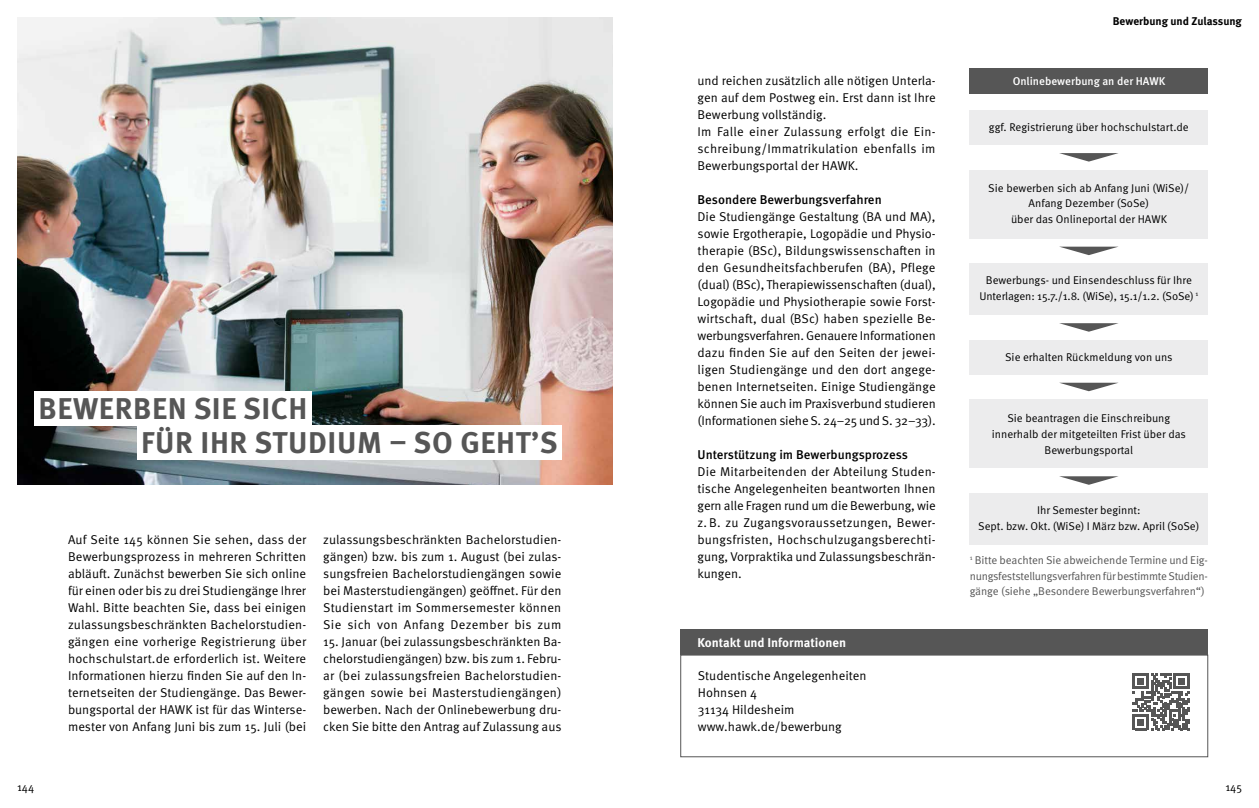
<style>
.page{position:relative;width:1259px;height:808px;background:#fff}
.page>*{position:absolute;margin:0;border:0;box-sizing:border-box;transform-origin:0 0}
.t1{font:700 30px "Meta Pro";letter-spacing:.02em;color:#565656}
.t2{font:12.75px/17px "Meta Pro Norm";color:#000;text-align:justify}
.t3{font:500 12.75px "Meta Pro";color:#000}
.t4{font:700 12.75px "Meta Pro";color:#fff}
.t5{font:11.25px/15.8px "Meta Pro Norm";color:#000;text-align:center}
.t6{font:11.25px/15.8px "Meta Pro Norm";letter-spacing:-.01em;color:#565656;text-align:justify}
.t7{font:500 11.25px "Meta Pro";color:#fff}
.t8{font:700 11.25px "Meta Pro";letter-spacing:-.005em;color:#000}
</style>
<div class="page">
<img style="left:17px;top:17px;width:595px;height:468px">
<div style="left:680px;top:629px;width:528px;height:26px;background:#565656"></div>
<div style="left:680px;top:655px;width:528px;height:102px;border:1px solid #565656"></div>
<div style="left:137px;top:425px;width:424px;height:34px;background:#fff"></div>
<div style="left:34px;top:391px;width:278px;height:34px;background:#fff"></div>
<svg style="left:1132px;top:673px;width:57px;height:57px"></svg>
<div style="left:969px;top:68px;width:239px;height:26px;background:#565656"></div>
<div style="left:969px;top:493px;width:239px;height:51px;background:#ececed"></div>
<div style="left:969px;top:111px;width:239px;height:34px;background:#ececed"></div>
<div style="left:969px;top:340px;width:239px;height:34px;background:#ececed"></div>
<div style="left:969px;top:400px;width:239px;height:68px;background:#ececed"></div>
<svg style="left:1060px;top:247px;width:57px;height:8px"></svg>
<svg style="left:1059px;top:153px;width:59px;height:9px"></svg>
<svg style="left:1059px;top:323px;width:59px;height:9px"></svg>
<svg style="left:1060px;top:383px;width:58px;height:8px"></svg>
<svg style="left:1059px;top:476px;width:59px;height:9px"></svg>
<div style="left:969px;top:170px;width:239px;height:68px;background:#ececed"></div>
<div style="left:969px;top:264px;width:239px;height:51px;background:#ececed"></div>
<h1 class="t1" style="left:38px;top:385px;width:270px">BEWERBEN SIE SICH</h1>
<h1 class="t1" style="left:141px;top:419px;width:418px">FÜR IHR STUDIUM – SO GEHT’S</h1>
<p class="t2" style="left:68px;top:531px;width:240px">Auf Seite 145 können Sie sehen, dass der Bewerbungsprozess in mehreren Schritten abläuft. Zunächst bewerben Sie sich online für einen oder bis zu drei Studiengänge Ihrer Wahl. Bitte beachten Sie, dass bei einigen zulassungsbeschränkten Bachelorstudien&shy;gängen eine vorherige Registrierung über hochschulstart.de erforderlich ist. Weitere Informationen hierzu finden Sie auf den In&shy;ternetseiten der Studiengänge. Das Bewer&shy;bungsportal der HAWK ist für das Winterse&shy;mester von Anfang Juni bis zum 15. Juli (bei</p>
<p class="t2" style="left:323px;top:531px;width:240px">zulassungsbeschränkten Bachelorstudien&shy;gängen) bzw. bis zum 1. August (bei zulas&shy;sungsfreien Bachelorstudiengängen sowie bei Masterstudiengängen) geöffnet. Für den Studienstart im Sommersemester können Sie sich von Anfang Dezember bis zum</p>
<p class="t2" style="left:323px;top:633px;width:240px">15. Januar (bei zulassungsbeschränkten Ba&shy;chelorstudiengängen) bzw. bis zum 1. Febru&shy;ar (bei zulassungsfreien Bachelorstudien&shy;gängen sowie bei Masterstudiengängen) bewerben. Nach der Onlinebewerbung dru&shy;cken Sie bitte den Antrag auf Zulassung aus</p>
<p class="t2" style="left:697px;top:71px;width:240px;text-align:left">und reichen zusätzlich alle nötigen Unterla&shy;gen auf dem Postweg ein. Erst dann ist Ihre Bewerbung vollständig.<br>Im Falle einer Zulassung erfolgt die Ein&shy;schreibung/Immatrikulation ebenfalls im Bewerbungsportal der HAWK.</p>
<p class="t3" style="left:697px;top:190px;width:186px">Besondere Bewerbungsverfahren</p>
<p class="t2" style="left:697px;top:207px;width:240px">Die Studiengänge Gestaltung (BA und MA), sowie Ergotherapie, Logopädie und Physio&shy;therapie (BSc), Bildungswissenschaften in den Gesundheitsfachberufen (BA), Pflege (dual) (BSc), Therapiewissenschaften (dual), Logopädie und Physiotherapie sowie Forst&shy;wirtschaft, dual (BSc) haben spezielle Be&shy;werbungsverfahren. Genauere Informationen dazu finden Sie auf den Seiten der jewei&shy;ligen Studiengänge und den dort angege&shy;benen Internetseiten. Einige Studiengänge können Sie auch im Praxisverbund studieren (Informationen siehe S. 24–25 und S. 32–33).</p>
<p class="t3" style="left:697px;top:445px;width:212px">Unterstützung im Bewerbungsprozess</p>
<p class="t2" style="left:697px;top:463px;width:240px">Die Mitarbeitenden der Abteilung Studen&shy;tische Angelegenheiten beantworten Ihnen gern alle Fragen rund um die Bewerbung, wie z. B. zu Zugangsvoraussetzungen, Bewer&shy;bungsfristen, Hochschulzugangsberechti&shy;gung, Vorpraktika und Zulassungsbeschrän&shy;kungen.</p>
<p class="t4" style="left:697px;top:632px;width:150px">Kontakt und Informationen</p>
<p class="t2" style="left:698px;top:667px;width:170px;text-align:left">Studentische Angelegenheiten<br>Hohnsen 4<br>31134 Hildesheim www.hawk.de/bewerbung</p>
<p class="t8" style="left:1112px;top:13px;width:131px">Bewerbung und Zulassung</p>
<p class="t7" style="left:1012px;top:72px;width:154px">Onlinebewerbung an der HAWK</p>
<p class="t5" style="left:989px;top:118px;width:201px">ggf. Registrierung über hochschulstart.de</p>
<p class="t5" style="left:988px;top:179px;width:203px">Sie bewerben sich ab Anfang Juni (WiSe)/<br>Anfang Dezember (SoSe)<br>über das Onlineportal der HAWK</p>
<p class="t5" style="left:979px;top:272px;width:220px">Bewerbungs- und Einsendeschluss für Ihre<br>Unterlagen: 15.7./1.8. (WiSe), 15.1/1.2. (SoSe) <sup>1</sup></p>
<p class="t5" style="left:1005px;top:349px;width:169px">Sie erhalten Rückmeldung von uns</p>
<p class="t5" style="left:992px;top:410px;width:196px">Sie beantragen die Einschreibung innerhalb der mitgeteilten Frist über das<br>Bewerbungsportal</p>
<p class="t5" style="left:978px;top:502px;width:223px">Ihr Semester beginnt:<br>Sept. bzw. Okt. (WiSe) I März bzw. April (SoSe)</p>
<p class="t6" style="left:969px;top:551px;width:240px"><sup>1</sup> Bitte beachten Sie abweichende Termine und Eig&shy;nungsfeststellungsverfahren für bestimmte Studien&shy;gänge (siehe „Besondere Bewerbungsverfahren“)</p>
<p class="t5" style="left:17px;top:778px;width:19px">144</p>
<p class="t5" style="left:1225px;top:778px;width:18px">145</p>
</div>
